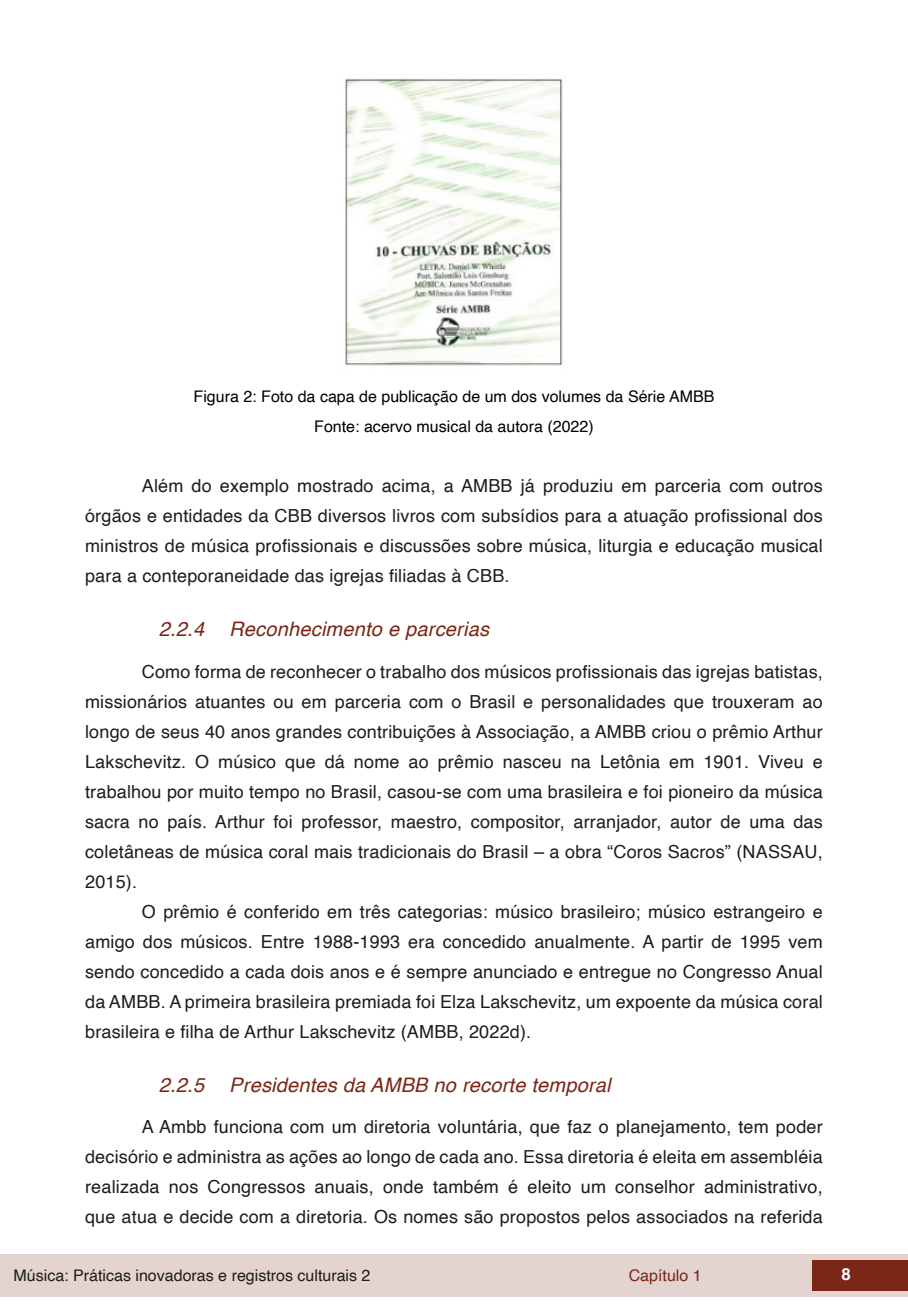
<style>
.page{position:relative;width:908px;height:1304px;background:#fff}
.page>*{position:absolute;margin:0;border:0;box-sizing:border-box;transform-origin:0 0}
.t1{font:italic 20px "Helvetica";letter-spacing:.01em;color:#7a2616}
.t2{font:18px/30px "Helvetica";letter-spacing:.01em;color:#1d1d1b;text-align:justify}
.t3{font:700 16.8px "Helvetica";color:#fff}
.t4{font:16px/30.6px "Helvetica";color:#000;text-align:center}
.t5{font:16px "Helvetica";color:#1d1d1b}
.t6{font:16px "Helvetica";color:#7a2616}
</style>
<div class="page">
<div style="left:0;top:1254px;width:906px;height:43px;background:#e4d4d0"></div>
<div style="left:812px;top:1261px;width:95px;height:30px;background:#7a2616"></div>
<img style="left:345px;top:78px;width:218px;height:288px">
<p class="t4" style="left:193px;top:381px;width:522px">Figura 2: Foto da capa de publicação de um dos volumes da Série AMBB<br>Fonte: acervo musical da autora (2022)</p>
<p class="t2" style="left:85px;top:472px;width:738px;text-indent:57px">Além do exemplo mostrado acima, a AMBB já produziu em parceria com outros órgãos e entidades da CBB diversos livros com subsídios para a atuação profissional dos ministros de música profissionais e discussões sobre música, liturgia e educação musical para a conteporaneidade das igrejas filiadas à CBB.</p>
<p class="t1" style="left:159px;top:614px;width:47px">2.2.4</p>
<p class="t1" style="left:229px;top:614px;width:261px">Reconhecimento e parcerias</p>
<p class="t2" style="left:85px;top:657px;width:739px;text-indent:57px">Como forma de reconhecer o trabalho dos músicos profissionais das igrejas batistas, missionários atuantes ou em parceria com o Brasil e personalidades que trouxeram ao longo de seus 40 anos grandes contribuições à Associação, a AMBB criou o prêmio Arthur Lakschevitz. O músico que dá nome ao prêmio nasceu na Letônia em 1901. Viveu e trabalhou por muito tempo no Brasil, casou-se com uma brasileira e foi pioneiro da música sacra no país. Arthur foi professor, maestro, compositor, arranjador, autor de uma das coletâneas de música coral mais tradicionais do Brasil – a obra “Coros Sacros” (NASSAU, 2015).</p>
<p class="t2" style="left:85px;top:897px;width:738px;text-indent:57px">O prêmio é conferido em três categorias: músico brasileiro; músico estrangeiro e amigo dos músicos. Entre 1988-1993 era concedido anualmente. A partir de 1995 vem sendo concedido a cada dois anos e é sempre anunciado e entregue no Congresso Anual da AMBB. A primeira brasileira premiada foi Elza Lakschevitz, um expoente da música coral brasileira e filha de Arthur Lakschevitz (AMBB, 2022d).</p>
<p class="t1" style="left:159px;top:1069px;width:47px">2.2.5</p>
<p class="t1" style="left:229px;top:1069px;width:383px">Presidentes da AMBB no recorte temporal</p>
<p class="t2" style="left:85px;top:1112px;width:738px;text-indent:57px">A Ambb funciona com um diretoria voluntária, que faz o planejamento, tem poder decisório e administra as ações ao longo de cada ano. Essa diretoria é eleita em assembléia realizada nos Congressos anuais, onde também é eleito um conselhor administrativo, que atua e decide com a diretoria. Os nomes são propostos pelos associados na referida</p>
<p class="t5" style="left:14px;top:1263px;width:358px">Música: Práticas inovadoras e registros culturais 2</p>
<p class="t6" style="left:628px;top:1263px;width:74px">Capítulo 1</p>
<p class="t3" style="left:841px;top:1264px;width:11px">8</p>
</div>
